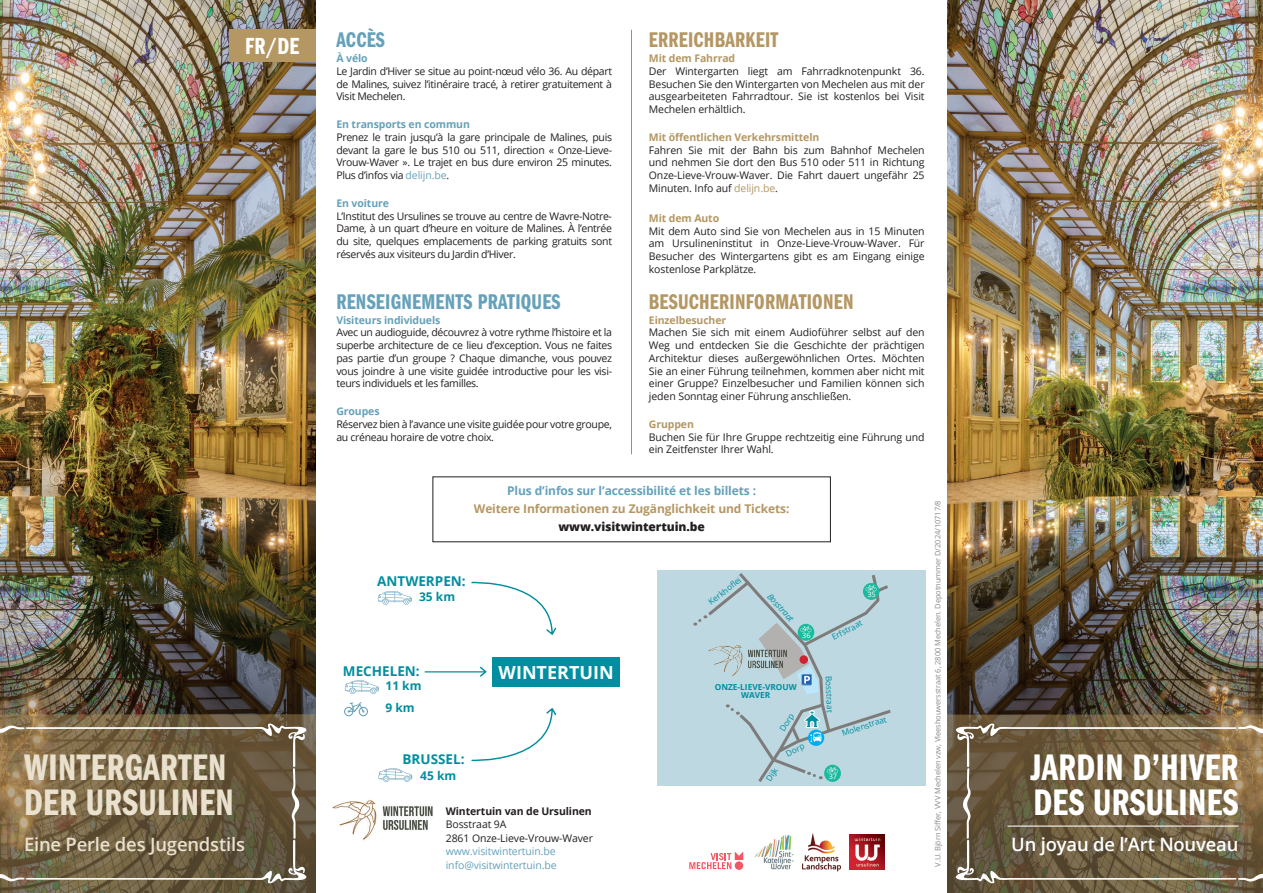
<style>
.page{position:relative;width:1263px;height:893px;background:#fff}
.page>*{position:absolute;margin:0;border:0;box-sizing:border-box;transform-origin:0 0}
.t1{font:39.3px "Franklin Gothic LT Pro Dm Cm";letter-spacing:.01em;color:#fff}
.t2{font:38.25px/35.1px "Franklin Gothic LT Pro Dm Cm";letter-spacing:.01em;color:#e9e0ce}
.t3{font:38.25px/35.1px "Franklin Gothic LT Pro Dm Cm";letter-spacing:.01em;color:#fff}
.t4{font:24.15px "Franklin Gothic LT Pro Dm Cm";letter-spacing:.01em;color:#fff}
.t5{font:22.05px "Franklin Gothic LT Pro Dm Cm";letter-spacing:.01em;color:#b49763}
.t6{font:22.05px "Franklin Gothic LT Pro Dm Cm";letter-spacing:.01em;color:#65a1ba}
.t7{font:600 18.9px "Open Sans";letter-spacing:-.01em;color:#fff}
.t8{font:600 18.45px "Open Sans";letter-spacing:-.01em;color:#fff}
.t9{font:600 18.45px "Open Sans";letter-spacing:-.01em;color:#e9e0ce}
.t10{font:700 18px "Open Sans";color:#fff}
.t11{font:700 13.5px "Open Sans";color:#008ea0}
.t12{font:700 12px "Open Sans";letter-spacing:-.01em;color:#b49763}
.t13{font:700 12px "Open Sans";letter-spacing:-.01em;color:#65a1ba}
.t14{font:800 12px "Open Sans";letter-spacing:-.01em;color:#231f20}
.t15{font:700 12px/22.5px "Open Sans";color:#008ea0}
.t16{font:10.5px/12.8px "Open Sans";letter-spacing:-.01em;color:#231f20;text-align:justify}
.t17{font:10.5px/12.8px "Open Sans";letter-spacing:-.03em;color:#231f20}
.t18{font:700 10.5px "Open Sans";letter-spacing:-.01em;color:#b49763}
.t19{font:700 10.5px "Open Sans";letter-spacing:-.01em;color:#65a1ba}
.t20{font:10.5px/13.5px "Open Sans";letter-spacing:-.01em;color:#65a1ba}
.t21{font:700 10.5px "Open Sans";letter-spacing:-.01em;color:#231f20}
.t22{font:8.25px "Open Sans";color:#008ea0}
.t23{font:700 8.25px/8.2px "Open Sans";color:#008ea0;text-align:center}
.t24{font:italic 8.25px "Open Sans";color:#008ea0}
.t25{font:7.5px "Open Sans";letter-spacing:-.01em;color:#87898c}
.t26{font:7.5px "Open Sans";color:#fff}
.t27{font:7.35px "Open Sans";color:#fff}
.s1{color:#69a3ba}
.s2{color:#b49763}
</style>
<div class="page">
<img style="left:754px;top:835px;width:40px;height:35px">
<img style="left:802px;top:833px;width:40px;height:39px">
<img style="left:849px;top:834px;width:36px;height:35px">
<hr style="left:631px;top:30px;width:1px;height:424px;background:#65a1ba">
<div style="left:657px;top:570px;width:268px;height:215px;background:#bdd8e0"></div>
<svg style="left:693px;top:573px;width:198px;height:209px"></svg>
<img style="left:703px;top:644px;width:88px;height:34px">
<svg style="left:689px;top:851px;width:54px;height:18px"></svg>
<img style="left:332px;top:800px;width:101px;height:40px">
<div style="left:492px;top:658px;width:128px;height:29px;background:#008ea0"></div>
<hr style="left:425px;top:671px;width:60px;height:1px;background:#008ea0">
<svg style="left:378px;top:591px;width:33px;height:14px"></svg>
<svg style="left:378px;top:768px;width:34px;height:14px"></svg>
<svg style="left:345px;top:680px;width:33px;height:14px"></svg>
<svg style="left:344px;top:702px;width:24px;height:14px"></svg>
<svg style="left:471px;top:581px;width:86px;height:54px"></svg>
<svg style="left:478px;top:666px;width:9px;height:11px"></svg>
<svg style="left:471px;top:708px;width:86px;height:54px"></svg>
<img style="left:947px;top:0;width:316px;height:608px">
<img style="left:947px;top:608px;width:316px;height:106px">
<svg style="left:947px;top:714px;width:316px;height:179px;background:#6f5d42"></svg>
<svg style="left:956px;top:723px;width:307px;height:160px;background:#7e6a4c"></svg>
<img style="left:0;top:0;width:316px;height:608px">
<img style="left:0;top:608px;width:316px;height:106px">
<svg style="left:0;top:714px;width:316px;height:179px;background:#6e5e43"></svg>
<svg style="left:0;top:723px;width:307px;height:160px;background:#7b694b"></svg>
<svg style="left:0;top:774px;width:300px;height:119px;background:#716144"></svg>
<svg style="left:957px;top:774px;width:306px;height:119px;background:#706145"></svg>
<hr style="left:1007px;top:825px;width:231px;height:2px;background:#fff">
<div style="left:229px;top:30px;width:87px;height:32px;background:#b49763"></div>
<h3 class="t4" style="left:239px;top:33px;width:67px">NL/ENG</h3>
<h3 class="t4" style="left:245px;top:33px;width:56px">FR/DE</h3>
<h3 class="t6" style="left:336px;top:28px;width:50px">ACCÈS</h3>
<p class="t19" style="left:336px;top:51px;width:33px">À vélo</p>
<p class="t16" style="left:336px;top:64px;width:277px">Le Jardin d’Hiver se situe au point-nœud vélo 36. Au départ de Malines, suivez l’itinéraire tracé, à retirer gratuitement à Visit Mechelen.</p>
<p class="t19" style="left:336px;top:117px;width:135px">En transports en commun</p>
<p class="t16" style="left:336px;top:130px;width:277px">Prenez le train jusqu’à la gare principale de Malines, puis devant la gare le bus 510 ou 511, direction « Onze-Lieve-Vrouw-Waver ». Le trajet en bus dure environ 25 minutes.<br>Plus d’infos via <span class="s1">delijn.be</span>.</p>
<p class="t19" style="left:336px;top:196px;width:54px">En voiture</p>
<p class="t16" style="left:336px;top:209px;width:277px">L’Institut des Ursulines se trouve au centre de Wavre-Notre-Dame, à un quart d’heure en voiture de Malines. À l’entrée du site, quelques emplacements de parking gratuits sont réservés aux visiteurs du Jardin d’Hiver.</p>
<h3 class="t6" style="left:336px;top:289px;width:226px">RENSEIGNEMENTS PRATIQUES</h3>
<p class="t19" style="left:336px;top:312px;width:106px">Visiteurs individuels</p>
<p class="t16" style="left:336px;top:326px;width:277px">Avec un audioguide, découvrez à votre rythme l’histoire et la superbe architecture de ce lieu d’exception. Vous ne faites pas partie d’un groupe ? Chaque dimanche, vous pouvez vous joindre à une visite guidée introductive pour les visi&shy;teurs individuels et les familles.</p>
<p class="t19" style="left:336px;top:404px;width:45px">Groupes</p>
<p class="t17" style="left:336px;top:417px;width:277px">Réservez bien à l’avance une visite guidée pour votre groupe, au créneau horaire de votre choix.</p>
<h3 class="t5" style="left:649px;top:28px;width:131px">ERREICHBARKEIT</h3>
<p class="t18" style="left:649px;top:51px;width:88px">Mit dem Fahrrad</p>
<p class="t16" style="left:649px;top:64px;width:277px">Der Wintergarten liegt am Fahrradknotenpunkt 36.<br>Besuchen Sie den Wintergarten von Mechelen aus mit der ausgearbeiteten Fahrradtour. Sie ist kostenlos bei Visit Mechelen erhältlich.</p>
<p class="t18" style="left:649px;top:130px;width:172px">Mit öffentlichen Verkehrsmitteln</p>
<p class="t16" style="left:649px;top:143px;width:277px">Fahren Sie mit der Bahn bis zum Bahnhof Mechelen und nehmen Sie dort den Bus 510 oder 511 in Richtung Onze-Lieve-Vrouw-Waver. Die Fahrt dauert ungefähr 25<br>Minuten. Info auf <span class="s2">delijn.be</span>.</p>
<p class="t18" style="left:649px;top:211px;width:72px">Mit dem Auto</p>
<p class="t16" style="left:649px;top:224px;width:277px">Mit dem Auto sind Sie von Mechelen aus in 15 Minuten am Ursulineninstitut in Onze-Lieve-Vrouw-Waver. Für Besucher des Wintergartens gibt es am Eingang einige kostenlose Parkplätze.</p>
<h3 class="t5" style="left:649px;top:289px;width:206px">BESUCHERINFORMATIONEN</h3>
<p class="t18" style="left:649px;top:312px;width:79px">Einzelbesucher</p>
<p class="t16" style="left:649px;top:326px;width:277px">Machen Sie sich mit einem Audioführer selbst auf den Weg und entdecken Sie die Geschichte der prächtigen Architektur dieses außergewöhnlichen Ortes. Möchten Sie an einer Führung teilnehmen, kommen aber nicht mit einer Gruppe? Einzelbesucher und Familien können sich jeden Sonntag einer Führung anschließen.</p>
<p class="t18" style="left:649px;top:417px;width:47px">Gruppen</p>
<p class="t16" style="left:649px;top:430px;width:277px">Buchen Sie für Ihre Gruppe rechtzeitig eine Führung und ein Zeitfenster Ihrer Wahl.</p>
<h1 class="t1" style="left:14px;top:741px;width:250px">OF THE URSULINES</h1>
<h2 class="t2" style="left:24px;top:751px;width:211px">WINTERGARTEN<br>DER URSULINEN</h2>
<h2 class="t2" style="left:208px;top:751px;width:20px">N</h2>
<h3 class="t7" style="left:14px;top:792px;width:188px">An Art Nouveau gem</h3>
<h3 class="t9" style="left:24px;top:831px;width:222px">Eine Perle des Jugendstils</h3>
<p class="t13" style="left:507px;top:482px;width:250px">Plus d’infos sur l’accessibilité et les billets :</p>
<p class="t12" style="left:474px;top:500px;width:317px">Weitere Informationen zu Zugänglichkeit und Tickets:</p>
<p class="t14" style="left:558px;top:517px;width:148px">www.visitwintertuin.be</p>
<p class="t11" style="left:377px;top:572px;width:90px">ANTWERPEN:</p>
<p class="t15" style="left:419px;top:585px;width:38px">35 km</p>
<p class="t11" style="left:343px;top:662px;width:78px">MECHELEN:</p>
<p class="t15" style="left:385px;top:674px;width:38px">11 km<br>9 km</p>
<p class="t11" style="left:402px;top:749px;width:64px">BRUSSEL:</p>
<p class="t15" style="left:420px;top:764px;width:38px">45 km</p>
<h3 class="t10" style="left:499px;top:660px;width:117px">WINTERTUIN</h3>
<p class="t21" style="left:446px;top:803px;width:148px">Wintertuin van de Ursulinen</p>
<p class="t16" style="left:446px;top:817px;width:149px;line-height:13.5px">Bosstraat 9A<br>2861 Onze-Lieve-Vrouw-Waver</p>
<p class="t20" style="left:446px;top:844px;width:112px">www.visitwintertuin.be info@visitwintertuin.be</p>
<p class="t22" style="left:706px;top:598px;width:41px;rotate:-37deg">Kerkhofl ei</p>
<p class="t24" style="left:773px;top:591px;width:36px;rotate:48deg">Bosstraat</p>
<p class="t27" style="left:802px;top:630px;width:10px">36</p>
<p class="t23" style="left:715px;top:683px;width:83px">ONZE-LIEVE-VROUW<br>WAVER</p>
<p class="t22" style="left:777px;top:728px;width:21px;rotate:-58deg">Dorp</p>
<p class="t22" style="left:784px;top:749px;width:21px;rotate:-28deg">Dorp</p>
<p class="t22" style="left:763px;top:778px;width:16px;rotate:-58deg">Dijk</p>
<p class="t27" style="left:867px;top:589px;width:10px">35</p>
<p class="t22" style="left:830px;top:633px;width:35px;rotate:-28deg">Erfstraat</p>
<p class="t22" style="left:834px;top:676px;width:38px;rotate:88deg">Bosstraat</p>
<p class="t22" style="left:840px;top:728px;width:48px;rotate:-19deg">Molenstraat</p>
<p class="t26" style="left:829px;top:771px;width:10px">37</p>
<p class="t25" style="left:933px;top:867px;width:368px;rotate:-90deg">V.U. Björn Siffer, VVV Mechelen vzw, Vleeshouwersstraat 6, 2800 Mechelen. Depotnummer D/2024/10717/8</p>
<h1 class="t1" style="left:1053px;top:741px;width:198px">DE URSULINEN</h1>
<h2 class="t3" style="left:1030px;top:751px;width:210px">JARDIN D’HIVER<br>DES URSULINES</h2>
<h3 class="t7" style="left:1010px;top:792px;width:241px">Een parel van Art Nouveau</h3>
<h3 class="t8" style="left:1008px;top:831px;width:229px">Un joyau de l’Art Nouveau</h3>
<h3 class="t8" style="left:1011px;top:831px;width:229px">Un joyau de l’Art Nouveau</h3>
</div>
